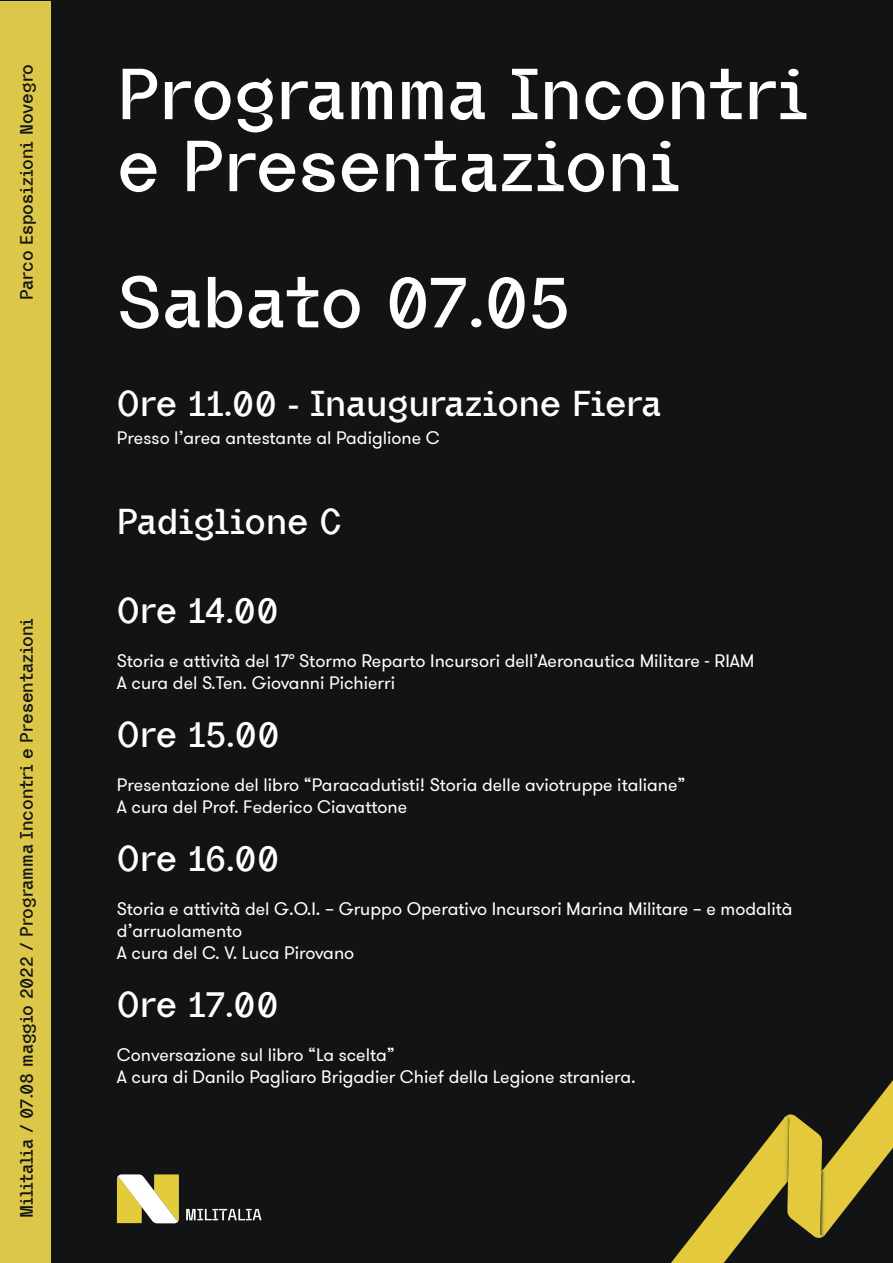
<style>
.page{position:relative;width:893px;height:1263px;background:#fff}
.page>*{position:absolute;margin:0;border:0;box-sizing:border-box;transform-origin:0 0}
.t1{font:700 72px/72px "Almarena Mono Display";color:#fff}
.t2{font:700 36px "Almarena Mono Display";color:#fff}
.t3{font:18px/21.6px "GT Walsheim Pro";color:#fff}
.t4{font:700 18px "Almarena Mono Display";color:#101414}
</style>
<div class="page">
<div style="left:1px;top:1px;width:892px;height:1262px;background:#111314"></div>
<div style="left:1px;top:1px;width:50px;height:1261px;background:#ddc748"></div>
<svg style="left:671px;top:1080px;width:222px;height:183px"></svg>
<img style="left:820px;top:1166px;width:6px;height:70px">
<img style="left:820px;top:1172px;width:1px;height:61px">
<svg style="left:117px;top:1174px;width:62px;height:49px;background:#dcd085"></svg>
<svg style="left:186px;top:1209px;width:75px;height:11px"></svg>
<p class="t4" style="left:17px;top:300px;width:237px;rotate:-90deg">Parco Esposizioni Novegro</p>
<p class="t4" style="left:17px;top:1218px;width:601px;rotate:-90deg">Militalia / 07.08 maggio 2022 / Programma Incontri e Presentazioni</p>
<h1 class="t1" style="left:117px;top:57px;width:693px">Programma Incontri e Presentazioni</h1>
<h1 class="t1" style="left:117px;top:265px;width:456px">Sabato 07.05</h1>
<h2 class="t2" style="left:117px;top:383px;width:546px">Ore 11.00 - Inaugurazione Fiera</h2>
<p class="t3" style="left:117px;top:428px;width:324px">Presso l’area antestante al Padiglione C</p>
<h2 class="t2" style="left:117px;top:501px;width:227px">Padiglione C</h2>
<h2 class="t2" style="left:117px;top:590px;width:164px">Ore 14.00</h2>
<p class="t3" style="left:117px;top:650px;width:639px">Storia e attività del 17° Stormo Reparto Incursori dell’Aeronautica Militare - RIAM<br>A cura del S.Ten. Giovanni Pichierri</p>
<h2 class="t2" style="left:117px;top:714px;width:165px">Ore 15.00</h2>
<p class="t3" style="left:117px;top:775px;width:570px">Presentazione del libro “Paracadutisti! Storia delle aviotruppe italiane”<br>A cura del Prof. Federico Ciavattone</p>
<h2 class="t2" style="left:117px;top:838px;width:164px">Ore 16.00</h2>
<p class="t3" style="left:117px;top:899px;width:677px">Storia e attività del G.O.I. – Gruppo Operativo Incursori Marina Militare – e modalità d’arruolamento<br>A cura del C. V. Luca Pirovano</p>
<h2 class="t2" style="left:117px;top:984px;width:163px">Ore 17.00</h2>
<p class="t3" style="left:117px;top:1044px;width:520px">Conversazione sul libro “La scelta”<br>A cura di Danilo Pagliaro Brigadier Chief della Legione straniera.</p>
</div>
